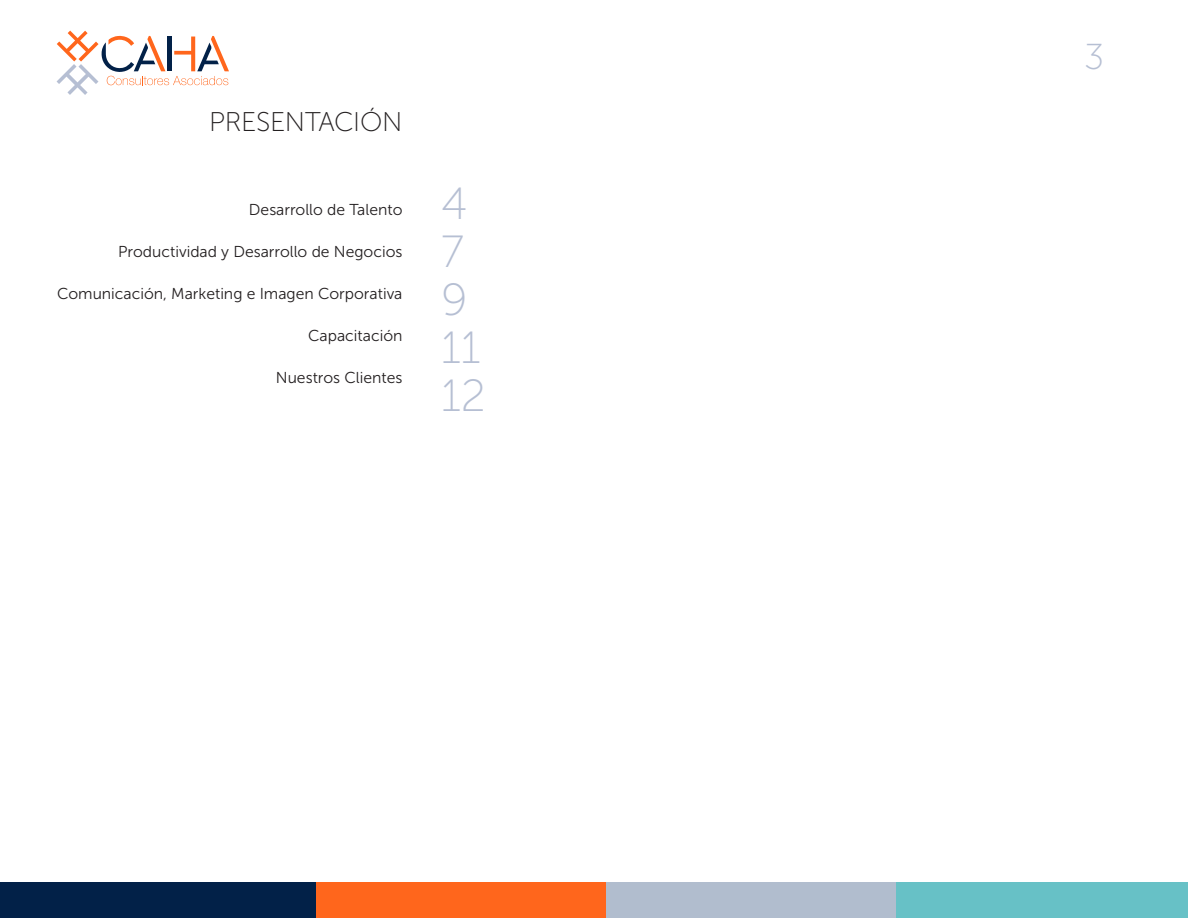
<style>
.page{position:relative;width:1188px;height:918px;background:#fff}
.page>*{position:absolute;margin:0;border:0;box-sizing:border-box;transform-origin:0 0}
.t1{font:45px/48px "Museo Sans 100";color:#b6bfd3}
.t2{font:36px "Museo Sans 100";color:#b6bfd3}
.t3{font:27px "Museo Sans 100";letter-spacing:-.015em;color:#231f20}
.t4{font:15.75px "Museo Sans 300";color:#231f20}
</style>
<div class="page">
<div style="left:0;top:882px;width:316px;height:36px;background:#022148"></div>
<div style="left:316px;top:882px;width:290px;height:36px;background:#ff661c"></div>
<div style="left:895px;top:882px;width:293px;height:36px;background:#67c1c6"></div>
<div style="left:606px;top:882px;width:289px;height:36px;background:#b1bdce"></div>
<svg style="left:57px;top:31px;width:172px;height:64px"></svg>
<h3 class="t3" style="left:209px;top:108px;width:195px">PRESENTACIÓN</h3>
<p class="t4" style="left:249px;top:201px;width:155px">Desarrollo de Talento</p>
<p class="t4" style="left:118px;top:243px;width:286px">Productividad y Desarrollo de Negocios</p>
<p class="t4" style="left:57px;top:285px;width:347px">Comunicación, Marketing e Imagen Corporativa</p>
<p class="t4" style="left:308px;top:327px;width:96px">Capacitación</p>
<p class="t4" style="left:276px;top:369px;width:128px">Nuestros Clientes</p>
<h1 class="t1" style="left:441px;top:181px;width:46px">4<br>7<br>9<br>11<br>12</h1>
<h2 class="t2" style="left:1084px;top:38px;width:22px">3</h2>
</div>
